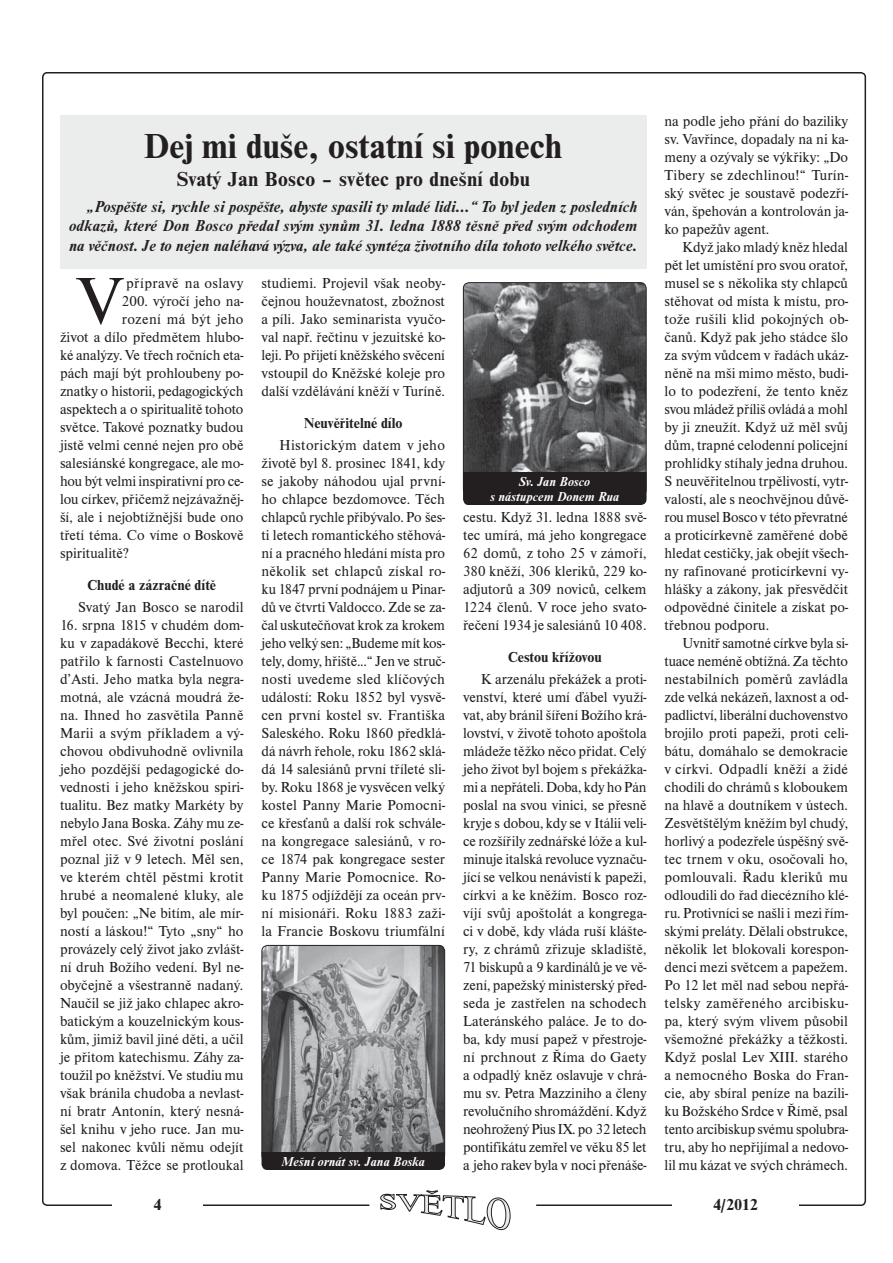
<style>
.page{position:relative;width:893px;height:1263px;background:#fff}
.page>*{position:absolute;margin:0;border:0;box-sizing:border-box;transform-origin:0 0}
.t1{font:69px "Nimbus Rom DEE";color:#231f20}
.t2{font:700 36px "Nimbus Rom DEE";color:#231f20}
.t3{font:700 21px "Nimbus Rom DEE";letter-spacing:.01em;color:#231f20}
.t4{font:italic 700 16.5px/19.5px "Nimbus Rom DEE";color:#231f20;text-align:justify}
.t5{font:700 16.5px "Nimbus Rom DEE";color:#231f20}
.t6{font:15px/18px "Nimbus Rom DEE";color:#231f20;text-align:justify}
.t7{font:700 15px "Nimbus Rom DEE";color:#231f20}
.t8{font:15px "Nimbus Rom DEE";letter-spacing:.03em;color:#231f20}
.t9{font:15px "Nimbus Rom DEE";letter-spacing:.02em;color:#231f20}
.t10{font:italic 700 13.5px/14.2px "Nimbus Rom DEE";color:#fff;text-align:center}
</style>
<div class="page">
<svg style="left:380px;top:1190px;width:131px;height:41px"></svg>
<div style="left:60px;top:115px;width:586px;height:154px;background:#ebecec"></div>
<img style="left:263px;top:945px;width:181px;height:208px">
<div style="left:261px;top:945px;width:184px;height:217px;border:1px solid #231f20;border-radius:6px"></div>
<img style="left:463px;top:283px;width:183px;height:212px;border-radius:6px">
<div style="left:463px;top:282px;width:183px;height:214px;border:1px solid #231f20;border-radius:6px"></div>
<div style="left:261px;top:1153px;width:184px;height:17px;background:#231f20"></div>
<div style="left:463px;top:473px;width:183px;height:32px;background:#231f20"></div>
<h2 class="t2" style="left:144px;top:131px;width:419px">Dej mi duše, ostatní si ponech</h2>
<h3 class="t3" style="left:177px;top:171px;width:355px">Svatý Jan Bosco – světec pro dnešní dobu</h3>
<p class="t4" style="left:69px;top:198px;width:570px;text-indent:18px">„Pospěšte si, rychle si pospěšte, abyste spasili ty mladé lidi...“ To byl jeden z posledních odkazů, které Don Bosco předal svým synům 31. ledna 1888 těsně před svým odchodem na věčnost. Je to nejen naléhavá výzva, ale také syntéza životního díla tohoto velkého světce.</p>
<h1 class="t1" style="left:78px;top:274px;width:45px">V</h1>
<p class="t8" style="left:126px;top:277px;width:119px">přípravě na oslavy</p>
<p class="t6" style="left:122px;top:293px;width:123px">200. výročí jeho na-</p>
<p class="t9" style="left:122px;top:313px;width:123px">rození má být jeho</p>
<p class="t6" style="left:60px;top:329px;width:185px">život a dílo předmětem hlubo-</p>
<p class="t6" style="left:60px;top:347px;width:185px">ké analýzy. Ve třech ročních eta-</p>
<p class="t6" style="left:60px;top:365px;width:185px">pách mají být prohloubeny po-</p>
<p class="t6" style="left:60px;top:383px;width:185px">znatky o historii, pedagogických</p>
<p class="t6" style="left:60px;top:401px;width:185px">aspektech a o spiritualitě tohoto</p>
<p class="t6" style="left:60px;top:419px;width:185px">světce. Takové poznatky budou</p>
<p class="t6" style="left:60px;top:437px;width:185px">jistě velmi cenné nejen pro obě</p>
<p class="t6" style="left:60px;top:455px;width:185px">salesiánské kongregace, ale mo-</p>
<p class="t6" style="left:60px;top:473px;width:185px">hou být velmi inspirativní pro ce-</p>
<p class="t6" style="left:60px;top:491px;width:185px">lou církev, přičemž nejzávažněj-</p>
<p class="t6" style="left:60px;top:509px;width:185px">ší, ale i nejobtížnější bude ono</p>
<p class="t6" style="left:60px;top:527px;width:185px">třetí téma. Co víme o Boskově</p>
<p class="t6" style="left:60px;top:545px;width:71px">spiritualitě?</p>
<p class="t7" style="left:87px;top:579px;width:130px">Chudé a zázračné dítě</p>
<p class="t6" style="left:78px;top:599px;width:167px">Svatý Jan Bosco se narodil</p>
<p class="t6" style="left:60px;top:617px;width:185px">16. srpna 1815 v chudém dom&shy;ku v zapadákově Becchi, které patřilo k farnosti Castelnuovo d’Asti. Jeho matka byla negra&shy;motná, ale vzácná moudrá že&shy;na. Ihned ho zasvětila Panně Marii a svým příkladem a vý&shy;chovou obdivuhodně ovlivnila jeho pozdější pedagogické do&shy;vednosti i jeho kněžskou spiri&shy;tualitu. Bez matky Markéty by nebylo Jana Boska. Záhy mu ze&shy;mřel otec. Své životní poslání poznal již v 9 letech. Měl sen, ve kterém chtěl pěstmi krotit hrubé a neomalené kluky, ale byl poučen: „Ne bitím, ale mír&shy;ností a láskou!“ Tyto „sny“ ho provázely celý život jako zvlášt&shy;ní druh Božího vedení. Byl ne&shy;obyčejně a všestranně nadaný.<br>Naučil se již jako chlapec akro&shy;batickým a kouzelnickým kous&shy;kům, jimiž bavil jiné děti, a učil je přitom katechismu. Záhy za&shy;toužil po kněžství. Ve studiu mu však bránila chudoba a nevlast&shy;ní bratr Antonín, který nesná&shy;šel knihu v jeho ruce. Jan mu&shy;sel nakonec kvůli němu odejít z domova. Těžce se protloukal</p>
<p class="t6" style="left:261px;top:275px;width:185px">studiemi. Projevil však neoby&shy;čejnou houževnatost, zbožnost a píli. Jako seminarista vyučo&shy;val např. řečtinu v jezuitské ko&shy;leji. Po přijetí kněžského svěcení vstoupil do Kněžské koleje pro další vzdělávání kněží v Turíně.</p>
<p class="t7" style="left:304px;top:417px;width:100px">Neuvěřitelné dílo</p>
<p class="t6" style="left:261px;top:437px;width:185px;text-indent:18px">Historickým datem v jeho životě byl 8. prosinec 1841, kdy se jakoby náhodou ujal první&shy;ho chlapce bezdomovce. Těch chlapců rychle přibývalo. Po šes&shy;ti letech romantického stěhová&shy;ní a pracného hledání místa pro několik set chlapců získal ro&shy;ku 1847 první podnájem u Pinar&shy;dů ve čtvrti Valdocco. Zde se za&shy;čal uskutečňovat krok za krokem jeho velký sen: „Budeme mít kos&shy;tely, domy, hřiště...“ Jen ve struč&shy;nosti uvedeme sled klíčových událostí: Roku 1852 byl vysvě&shy;cen první kostel sv. Františka Saleského. Roku 1860 předklá&shy;dá návrh řehole, roku 1862 sklá&shy;dá 14 salesiánů první tříleté sli&shy;by. Roku 1868 je vysvěcen velký kostel Panny Marie Pomocni&shy;ce křesťanů a další rok schvále&shy;na kongregace salesiánů, v ro&shy;ce 1874 pak kongregace sester Panny Marie Pomocnice. Ro&shy;ku 1875 odjíždějí za oceán prv&shy;ní misionáři. Roku 1883 zaži&shy;la Francie Boskovu triumfální</p>
<p class="t10" style="left:281px;top:1155px;width:145px">Mešní ornát sv. Jana Boska</p>
<p class="t10" style="left:490px;top:476px;width:130px">Sv. Jan Bosco<br>s nástupcem Donem Rua</p>
<p class="t6" style="left:463px;top:509px;width:185px">cestu. Když 31. ledna 1888 svě&shy;tec umírá, má jeho kongregace 62 domů, z toho 25 v zámoří, 380 kněží, 306 kleriků, 229 ko&shy;adjutorů a 309 noviců, celkem 1224 členů. V roce jeho svato&shy;řečení 1934 je salesiánů 10 408.</p>
<p class="t7" style="left:508px;top:651px;width:95px">Cestou křížovou</p>
<p class="t6" style="left:463px;top:671px;width:185px;text-indent:18px">K arzenálu překážek a proti&shy;venství, které umí ďábel využí&shy;vat, aby bránil šíření Božího krá&shy;lovství, v životě tohoto apoštola mládeže těžko něco přidat. Celý jeho život byl bojem s překážka&shy;mi a nepřáteli. Doba, kdy ho Pán poslal na svou vinici, se přesně kryje s dobou, kdy se v Itálii veli&shy;ce rozšířily zednářské lóže a kul&shy;minuje italská revoluce vyznaču&shy;jící se velkou nenávistí k papeži, církvi a ke kněžím. Bosco roz&shy;víjí svůj apoštolát a kongrega&shy;ci v době, kdy vláda ruší klášte&shy;ry, z chrámů zřizuje skladiště, 71 biskupů a 9 kardinálů je ve vě&shy;zení, papežský ministerský před&shy;seda je zastřelen na schodech Lateránského paláce. Je to do&shy;ba, kdy musí papež v přestroje&shy;ní prchnout z Říma do Gaety a odpadlý kněz oslavuje v chrá&shy;mu sv. Petra Mazziniho a členy revolučního shromáždění. Když neohrožený Pius IX. po 32 letech pontifikátu zemřel ve věku 85 let a jeho rakev byla v noci přenáše-</p>
<p class="t6" style="left:664px;top:113px;width:185px">na podle jeho přání do baziliky sv. Vavřince, dopadaly na ni ka&shy;meny a ozývaly se výkřiky: „Do Tibery se zdechlinou!“ Turín&shy;ský světec je soustavě podezří&shy;ván, špehován a kontrolován ja&shy;ko papežův agent.</p>
<p class="t6" style="left:664px;top:239px;width:185px;text-indent:18px">Když jako mladý kněz hledal pět let umístění pro svou oratoř, musel se s několika sty chlapců stěhovat od místa k místu, pro&shy;tože rušili klid pokojných ob&shy;čanů. Když pak jeho stádce šlo za svým vůdcem v řadách ukáz&shy;něně na mši mimo město, budi&shy;lo to podezření, že tento kněz svou mládež příliš ovládá a mohl by ji zneužít. Když už měl svůj dům, trapné celodenní policejní prohlídky stíhaly jedna druhou.<br>S neuvěřitelnou trpělivostí, vytr&shy;valostí, ale s neochvějnou důvě&shy;rou musel Bosco v této převratné a proticírkevně zaměřené době hledat cestičky, jak obejít všech&shy;ny rafinované proticírkevní vy&shy;hlášky a zákony, jak přesvědčit odpovědné činitele a získat po&shy;třebnou podporu.</p>
<p class="t6" style="left:664px;top:635px;width:185px;text-indent:18px">Uvnitř samotné církve byla si&shy;tuace neméně obtížná. Za těchto nestabilních poměrů zavládla zde velká nekázeň, laxnost a od&shy;padlictví, liberální duchovenstvo brojilo proti papeži, proti celi&shy;bátu, domáhalo se demokracie v církvi. Odpadlí kněží a židé chodili do chrámů s kloboukem na hlavě a doutníkem v ústech.<br>Zesvětštělým kněžím byl chudý, horlivý a podezřele úspěšný svě&shy;tec trnem v oku, osočovali ho, pomlouvali. Řadu kleriků mu odloudili do řad diecézního klé&shy;ru. Protivníci se našli i mezi řím&shy;skými preláty. Dělali obstrukce, několik let blokovali korespon&shy;denci mezi světcem a papežem.<br>Po 12 let měl nad sebou nepřá&shy;telsky zaměřeného arcibisku&shy;pa, který svým vlivem působil všemožné překážky a těžkosti.<br>Když poslal Lev XIII. starého a nemocného Boska do Fran&shy;cie, aby sbíral peníze na bazili&shy;ku Božského Srdce v Římě, psal tento arcibiskup svému spolubra&shy;tru, aby ho nepřijímal a nedovo&shy;lil mu kázat ve svých chrámech.</p>
<p class="t5" style="left:153px;top:1198px;width:10px">4</p>
<p class="t5" style="left:713px;top:1198px;width:47px">4/2012</p>
</div>
